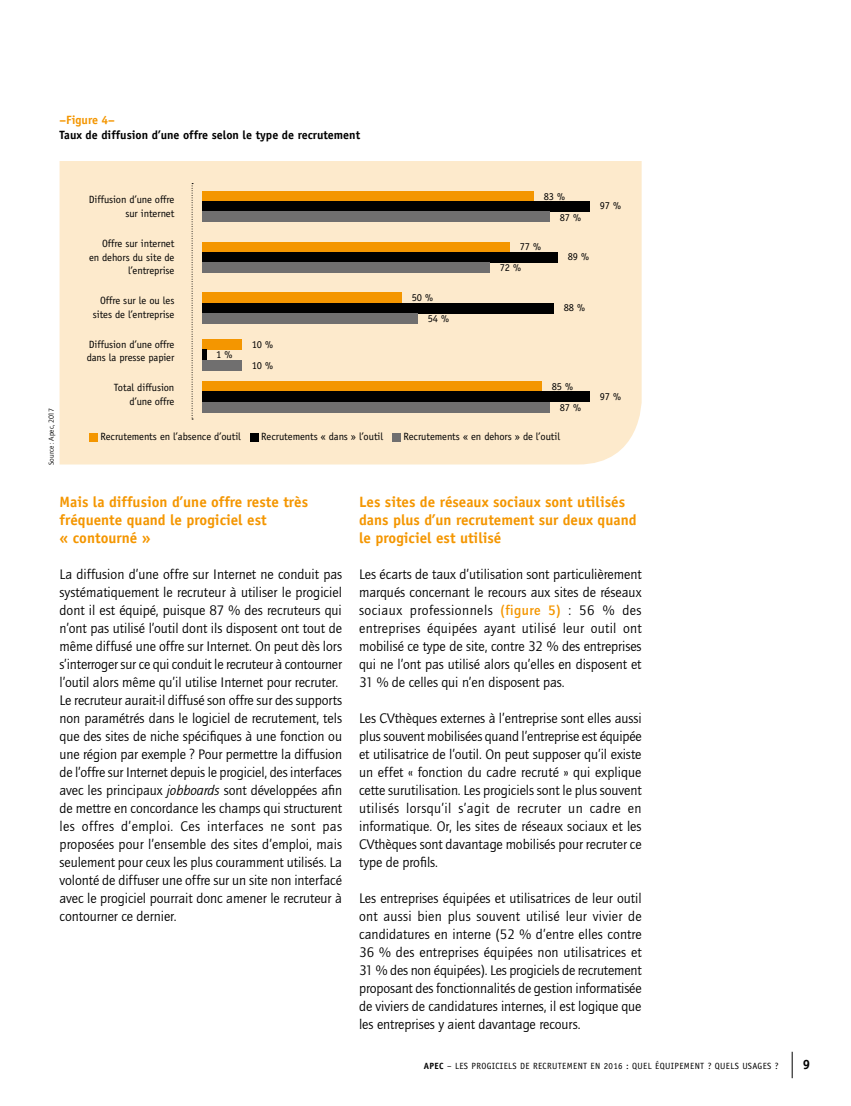
<style>
.page{position:relative;width:851px;height:1106px;background:#fff}
.page>*{position:absolute;margin:0;border:0;box-sizing:border-box;transform-origin:0 0}
.t1{font:700 15px/18px "Officina Sans";color:#f49600}
.t2{font:14.25px/18px "Quay Itc T";letter-spacing:-.005em;color:#000;text-align:justify}
.t3{font:700 13.5px "Officina Sans";color:#000}
.t4{font:700 12px "Officina Sans";color:#000}
.t5{font:700 12px "Officina Sans";color:#f49600}
.t6{font:10.5px/13.5px "Officina Sans";letter-spacing:-.005em;color:#000;text-align:right}
.t7{font:9px "Officina Sans";letter-spacing:.04em;color:#000}
.t8{font:7.5px "Quay Itc T";color:#000}
.s1{font-style:italic}
.s2{font-weight:700;color:#f49600}
.s3{font-weight:700}
</style>
<div class="page">
<svg style="left:791px;top:1051px;width:1px;height:27px"></svg>
<div style="left:60px;top:161px;width:581px;height:303px;background:#fdeacc"></div>
<svg style="left:192px;top:183px;width:1px;height:236px"></svg>
<div style="left:202px;top:191px;width:332px;height:11px;background:#f49600"></div>
<div style="left:202px;top:201px;width:388px;height:11px;background:#000"></div>
<div style="left:202px;top:212px;width:348px;height:10px;background:#706f6f"></div>
<div style="left:202px;top:242px;width:308px;height:10px;background:#f49600"></div>
<div style="left:202px;top:252px;width:356px;height:10px;background:#000"></div>
<div style="left:202px;top:262px;width:288px;height:11px;background:#706f6f"></div>
<div style="left:202px;top:292px;width:200px;height:11px;background:#f49600"></div>
<div style="left:202px;top:303px;width:352px;height:10px;background:#000"></div>
<div style="left:202px;top:313px;width:216px;height:11px;background:#706f6f"></div>
<div style="left:202px;top:339px;width:40px;height:11px;background:#f49600"></div>
<div style="left:202px;top:349px;width:5px;height:11px;background:#000"></div>
<div style="left:202px;top:360px;width:40px;height:10px;background:#706f6f"></div>
<div style="left:202px;top:381px;width:340px;height:11px;background:#f49600"></div>
<div style="left:202px;top:391px;width:388px;height:11px;background:#000"></div>
<div style="left:202px;top:402px;width:348px;height:10px;background:#706f6f"></div>
<div style="left:89px;top:433px;width:9px;height:8px;background:#f49600"></div>
<div style="left:250px;top:433px;width:8px;height:8px;background:#000"></div>
<div style="left:392px;top:433px;width:9px;height:8px;background:#706f6f"></div>
<p class="t5" style="left:60px;top:113px;width:57px">–Figure 4–</p>
<p class="t4" style="left:60px;top:128px;width:302px">Taux de diffusion d’une offre selon le type de recrutement</p>
<p class="t8" style="left:47px;top:465px;width:58px;rotate:-90deg">Source : Apec, 2017</p>
<p class="t6" style="left:89px;top:193px;width:87px">Diffusion d’une offre sur internet</p>
<p class="t6" style="left:89px;top:237px;width:87px">Offre sur internet<br>en dehors du site de l’entreprise</p>
<p class="t6" style="left:93px;top:294px;width:83px">Offre sur le ou les sites de l’entreprise</p>
<p class="t6" style="left:87px;top:337px;width:89px;text-align:left">Diffusion d’une offre dans la presse papier</p>
<p class="t6" style="left:114px;top:381px;width:62px">Total diffusion d’une offre</p>
<p class="t6" style="left:216px;top:347px;width:18px">1 %</p>
<p class="t6" style="left:252px;top:337px;width:23px">10 %</p>
<p class="t6" style="left:252px;top:358px;width:23px">10 %</p>
<p class="t6" style="left:411px;top:291px;width:23px">50 %</p>
<p class="t6" style="left:427px;top:312px;width:23px">54 %</p>
<p class="t6" style="left:543px;top:189px;width:23px">83 %</p>
<p class="t6" style="left:519px;top:240px;width:23px">77 %</p>
<p class="t6" style="left:499px;top:261px;width:23px">72 %</p>
<p class="t6" style="left:559px;top:210px;width:23px">87 %</p>
<p class="t6" style="left:567px;top:250px;width:23px">89 %</p>
<p class="t6" style="left:563px;top:301px;width:23px">88 %</p>
<p class="t6" style="left:551px;top:380px;width:23px">85 %</p>
<p class="t6" style="left:559px;top:401px;width:23px">87 %</p>
<p class="t6" style="left:100px;top:430px;width:142px">Recrutements en l’absence d’outil</p>
<p class="t6" style="left:261px;top:430px;width:124px">Recrutements « dans » l’outil</p>
<p class="t6" style="left:403px;top:430px;width:158px">Recrutements « en dehors » de l’outil</p>
<p class="t6" style="left:599px;top:199px;width:23px">97 %</p>
<p class="t6" style="left:599px;top:389px;width:23px">97 %</p>
<p class="t1" style="left:60px;top:492px;width:250px">Mais la diffusion d’une offre reste très fréquente quand le progiciel est<br>« contourné »</p>
<p class="t2" style="left:60px;top:565px;width:284px;text-align:left">La diffusion d’une offre sur Internet ne conduit pas systématiquement le recruteur à utiliser le progiciel dont il est équipé, puisque 87 % des recruteurs qui n’ont pas utilisé l’outil dont ils disposent ont tout de même diffusé une offre sur Internet. On peut dès lors s’interroger sur ce qui conduit le recruteur à contourner l’outil alors même qu’il utilise Internet pour recruter.<br>Le recruteur aurait-il diffusé son offre sur des supports non paramétrés dans le logiciel de recrutement, tels que des sites de niche spécifiques à une fonction ou une région par exemple ? Pour permettre la diffusion de l’offre sur Internet depuis le progiciel, des interfaces avec les principaux <span class="s1">jobboards</span> sont développées afin de mettre en concordance les champs qui structurent les offres d’emploi. Ces interfaces ne sont pas proposées pour l’ensemble des sites d’emploi, mais seulement pour ceux les plus couramment utilisés. La volonté de diffuser une offre sur un site non interfacé avec le progiciel pourrait donc amener le recruteur à contourner ce dernier.</p>
<p class="t1" style="left:359px;top:492px;width:279px">Les sites de réseaux sociaux sont utilisés dans plus d’un recrutement sur deux quand le progiciel est utilisé</p>
<p class="t2" style="left:359px;top:565px;width:284px">Les écarts de taux d’utilisation sont particulièrement marqués concernant le recours aux sites de réseaux sociaux professionnels <span class="s2">(figure 5)</span> : 56 % des entreprises équipées ayant utilisé leur outil ont mobilisé ce type de site, contre 32 % des entreprises qui ne l’ont pas utilisé alors qu’elles en disposent et 31 % de celles qui n’en disposent pas.</p>
<p class="t2" style="left:359px;top:709px;width:284px">Les CVthèques externes à l’entreprise sont elles aussi plus souvent mobilisées quand l’entreprise est équipée et utilisatrice de l’outil. On peut supposer qu’il existe un effet « fonction du cadre recruté » qui explique cette surutilisation. Les progiciels sont le plus souvent utilisés lorsqu’il s’agit de recruter un cadre en informatique. Or, les sites de réseaux sociaux et les CVthèques sont davantage mobilisés pour recruter ce type de profils.</p>
<p class="t2" style="left:359px;top:889px;width:284px">Les entreprises équipées et utilisatrices de leur outil ont aussi bien plus souvent utilisé leur vivier de candidatures en interne (52 % d’entre elles contre 36 % des entreprises équipées non utilisatrices et 31 % des non équipées). Les progiciels de recrutement proposant des fonctionnalités de gestion informatisée de viviers de candidatures internes, il est logique que les entreprises y aient davantage recours.</p>
<p class="t7" style="left:424px;top:1060px;width:356px"><span class="s3">APEC</span> – LES PROGICIELS DE RECRUTEMENT EN 2016 : QUEL ÉQUIPEMENT ? QUELS USAGES ?</p>
<p class="t3" style="left:802px;top:1055px;width:9px">9</p>
</div>
